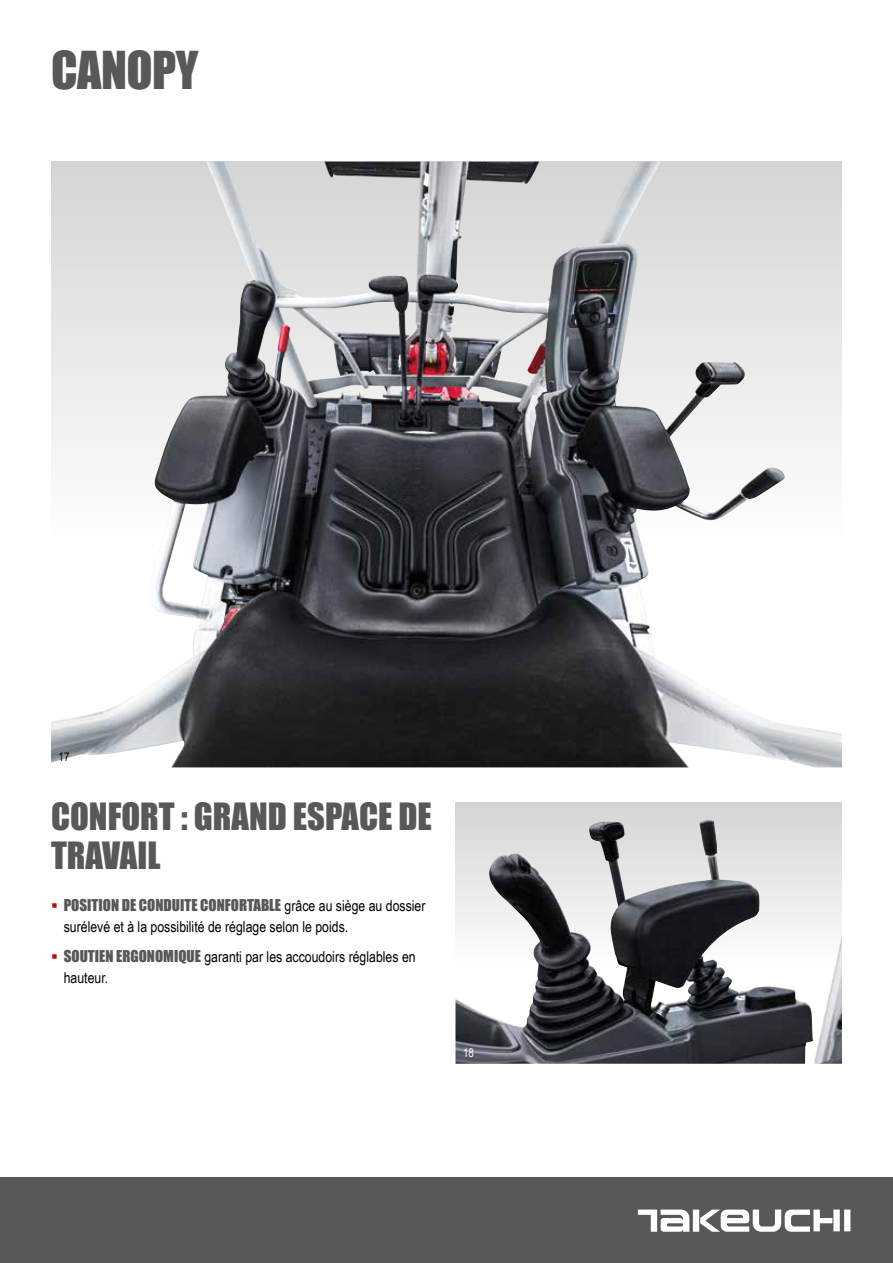
<style>
.page{position:relative;width:893px;height:1263px;background:#fff}
.page>*{position:absolute;margin:0;border:0;box-sizing:border-box;transform-origin:0 0}
.t1{font:48px "Impact";letter-spacing:-.01em;color:#565859}
.t2{font:34.5px/39px "Impact";color:#565859}
.t3{font:15px/30px "Arial Narrow";color:#000}
.t4{font:15px "Impact";color:#565859}
.t5{font:12px "Arial Narrow";color:#000}
.t6{font:12px "Arial Narrow";color:#fff}
.s1{font-family:"Arial Narrow";color:#000}
.s2{font-family:"Impact";color:#565859}
</style>
<div class="page">
<div style="left:0;top:1178px;width:893px;height:85px;background:#565859"></div>
<svg style="left:455px;top:803px;width:387px;height:261px"></svg>
<img style="left:489px;top:821px;width:222px;height:179px">
<img style="left:51px;top:162px;width:791px;height:605px">
<div style="left:844px;top:1209px;width:6px;height:22px;background:#fff"></div>
<div style="left:833px;top:1209px;width:7px;height:22px;background:#fff"></div>
<div style="left:693px;top:1209px;width:6px;height:22px;background:#fff"></div>
<svg style="left:700px;top:1209px;width:132px;height:22px"></svg>
<svg style="left:638px;top:1209px;width:51px;height:22px"></svg>
<h1 class="t1" style="left:51px;top:33px;width:149px">CANOPY</h1>
<p class="t5" style="left:59px;top:750px;width:12px">17</p>
<h2 class="t2" style="left:51px;top:796px;width:382px">CONFORT : GRAND ESPACE DE<br>TRAVAIL</h2>
<p class="t4" style="left:64px;top:893px;width:363px">POSITION DE CONDUITE CONFORTABLE <span class="s1">grâce au siège au dossier</span></p>
<p class="t3" style="left:64px;top:912px;width:353px">surélevé et à la possibilité de réglage selon le poids.<br><span class="s2">SOUTIEN ERGONOMIQUE</span> garanti par les accoudoirs réglables en</p>
<p class="t3" style="left:64px;top:963px;width:46px">hauteur.</p>
<p class="t6" style="left:463px;top:1046px;width:12px">18</p>
</div>
